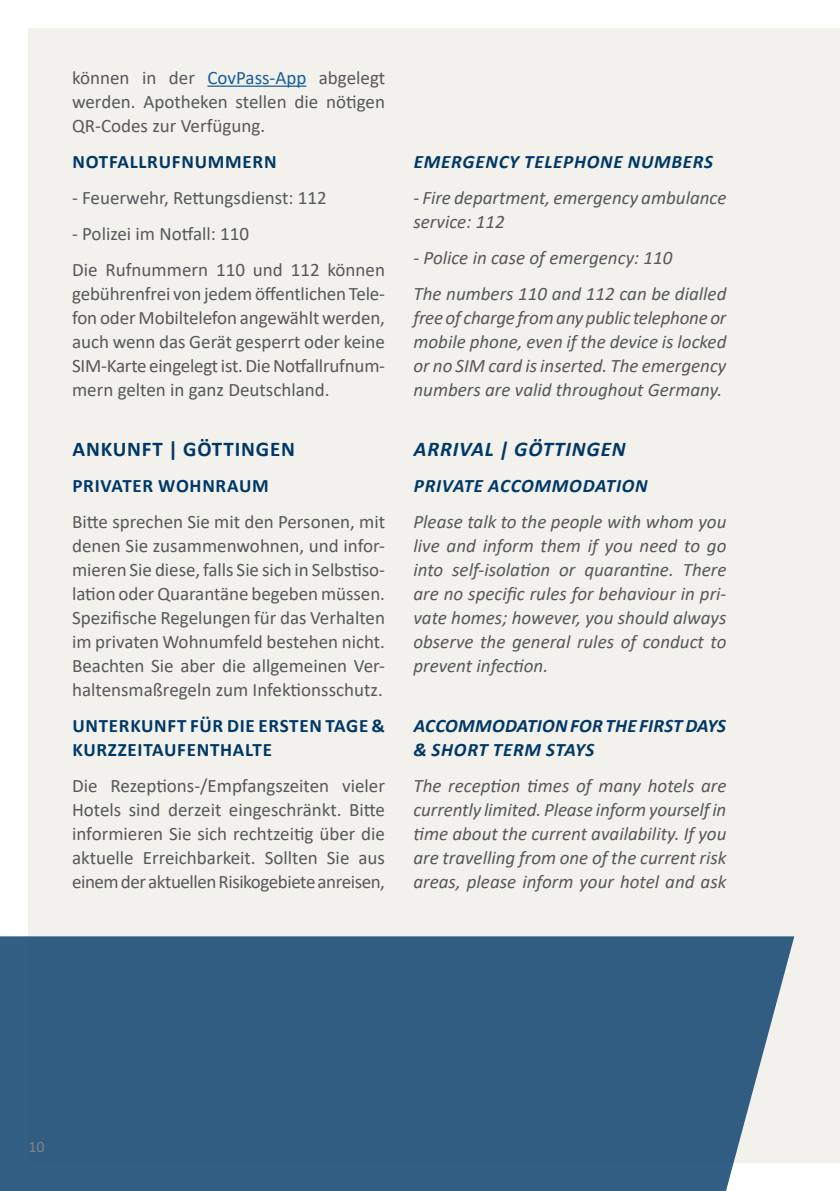
<style>
.page{position:relative;width:840px;height:1191px;background:#fff}
.page>*{position:absolute;margin:0;border:0;box-sizing:border-box;transform-origin:0 0}
.Copy{font:700 21px "Calibri";letter-spacing:.04em;color:#003867}
.Copy-2{font:italic 700 21px "Calibri";letter-spacing:.04em;color:#003867}
.Copy-3{font:19px/24px "Calibri";color:#57585a;text-align:justify}
.Copy-4{font:italic 19px/24px "Calibri";color:#57585a;text-align:justify}
.Copy-5{font:700 19px/24px "Calibri";letter-spacing:.04em;color:#003867}
.Copy-6{font:italic 700 19px "Calibri";letter-spacing:.04em;color:#003867}
.Copy-7{font:italic 700 19px/24px "Calibri";letter-spacing:.015em;color:#003867}
.Copy-8{font:16px "Calibri";color:#808285}
.s1{color:#175d9e}
</style>
<div class="page">
<div style="left:28px;top:28px;width:811px;height:1134px;background:#f2f1ec"></div>
<div style="left:0;top:936px;width:793px;height:255px;background:#305d81"></div>
<hr style="left:207px;top:86px;width:99px;height:1px;background:#175d9e">
<p class="Copy-3" style="left:72px;top:65px;width:314px">können in der <span class="s1">CovPass-App</span> abgelegt werden. Apotheken stellen die nötigen QR-Codes zur Verfügung.</p>
<p class="Copy-5" style="left:72px;top:149px;width:205px">NOTFALLRUFNUMMERN</p>
<p class="Copy-3" style="left:72px;top:185px;width:256px">- Feuerwehr, Rettungsdienst: 112</p>
<p class="Copy-3" style="left:72px;top:221px;width:178px">- Polizei im Notfall: 110</p>
<p class="Copy-3" style="left:72px;top:257px;width:314px">Die Rufnummern 110 und 112 können gebührenfrei von jedem öffentlichen Tele&shy;fon oder Mobiltelefon angewählt werden, auch wenn das Gerät gesperrt oder keine SIM-Karte eingelegt ist. Die Notfallrufnum&shy;mern gelten in ganz Deutschland.</p>
<p class="Copy" style="left:72px;top:434px;width:224px">ANKUNFT | GÖTTINGEN</p>
<p class="Copy-5" style="left:72px;top:473px;width:198px">PRIVATER WOHNRAUM</p>
<p class="Copy-3" style="left:72px;top:509px;width:314px">Bitte sprechen Sie mit den Personen, mit denen Sie zusammenwohnen, und infor&shy;mieren Sie diese, falls Sie sich in Selbstiso&shy;lation oder Quarantäne begeben müssen.<br>Spezifische Regelungen für das Verhalten im privaten Wohnumfeld bestehen nicht.<br>Beachten Sie aber die allgemeinen Ver&shy;haltensmaßregeln zum Infektionsschutz.</p>
<p class="Copy-5" style="left:72px;top:713px;width:314px">UNTERKUNFT FÜR DIE ERSTEN TAGE &amp;<br>KURZZEITAUFENTHALTE</p>
<p class="Copy-3" style="left:72px;top:773px;width:314px">Die Rezeptions-/Empfangszeiten vieler Hotels sind derzeit eingeschränkt. Bitte informieren Sie sich rechtzeitig über die aktuelle Erreichbarkeit. Sollten Sie aus einem der aktuellen Risikogebiete anreisen,</p>
<p class="Copy-6" style="left:413px;top:148px;width:300px">EMERGENCY TELEPHONE NUMBERS</p>
<p class="Copy-4" style="left:413px;top:185px;width:314px">- Fire department, emergency ambulance service: 112</p>
<p class="Copy-4" style="left:413px;top:245px;width:260px">- Police in case of emergency: 110</p>
<p class="Copy-4" style="left:413px;top:281px;width:314px">The numbers 110 and 112 can be dialled free of charge from any public telephone or mobile phone, even if the device is locked or no SIM card is inserted. The emergency numbers are valid throughout Germany.</p>
<p class="Copy-2" style="left:413px;top:434px;width:213px">ARRIVAL | GÖTTINGEN</p>
<p class="Copy-6" style="left:413px;top:472px;width:235px">PRIVATE ACCOMMODATION</p>
<p class="Copy-4" style="left:413px;top:509px;width:314px">Please talk to the people with whom you live and inform them if you need to go into self-isolation or quarantine. There are no specific rules for behaviour in pri&shy;vate homes; however, you should always observe the general rules of conduct to prevent infection.</p>
<p class="Copy-7" style="left:413px;top:713px;width:314px">ACCOMMODATION FOR THE FIRST DAYS &amp; SHORT TERM STAYS</p>
<p class="Copy-4" style="left:413px;top:773px;width:314px">The reception times of many hotels are currently limited. Please inform yourself in time about the current availability. If you are travelling from one of the current risk areas, please inform your hotel and ask</p>
<p class="Copy-8" style="left:28px;top:1136px;width:18px">10</p>
</div>
